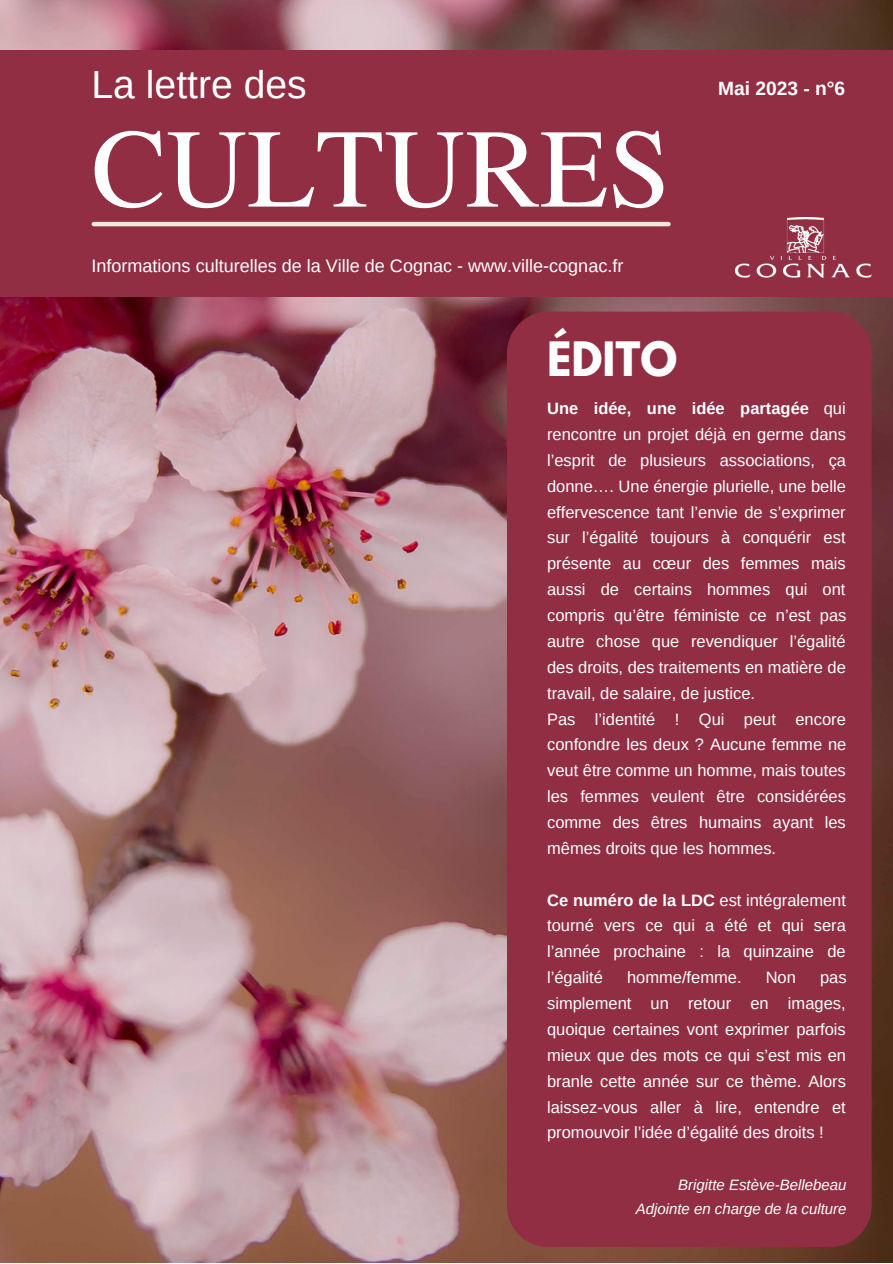
<style>
.page{position:relative;width:893px;height:1264px;background:#fff}
.page>*{position:absolute;margin:0;border:0;box-sizing:border-box;transform-origin:0 0}
.t1{font:112.05px "Te X Gyre Termes";color:#fff}
.t2{font:700 42px "League Spartan";color:#fff}
.t3{font:39.15px "Arimo";color:#fff}
.t4{font:700 19.2px "Arimo";color:#fff}
.t5{font:18px "Arimo";color:#fff}
.t6{font:16.5px/25.8px "Arimo";color:#fff;text-align:justify}
.t7{font:italic 15px "Arimo";color:#fff}
.s1{font-weight:700}
</style>
<div class="page">
<img style="left:0;top:0;width:892px;height:1262px">
<div style="left:0;top:50px;width:892px;height:246px;background:#912e44"></div>
<hr style="left:94px;top:222px;width:574px;height:4px;background:#f4e9da">
<img style="left:735px;top:217px;width:136px;height:60px">
<div style="left:507px;top:311px;width:364px;height:935px;background:#912e44"></div>
<p class="t3" style="left:91px;top:63px;width:217px">La lettre des</p>
<p class="t1" style="left:91px;top:88px;width:580px">CULTURES</p>
<p class="t5" style="left:91px;top:255px;width:533px">Informations culturelles de la Ville de Cognac - www.ville-cognac.fr</p>
<p class="t2" style="left:547px;top:338px;width:132px">ÉDITO</p>
<p class="t4" style="left:718px;top:78px;width:129px">Mai 2023 - n°6</p>
<p class="t6" style="left:547px;top:395px;width:301px"><span class="s1">Une idée, une idée partagée</span> qui rencontre un projet déjà en germe dans l’esprit de plusieurs associations, ça donne…. Une énergie plurielle, une belle effervescence tant l’envie de s’exprimer sur l’égalité toujours à conquérir est présente au cœur des femmes mais aussi de certains hommes qui ont compris qu’être féministe ce n’est pas autre chose que revendiquer l’égalité des droits, des traitements en matière de travail, de salaire, de justice.</p>
<p class="t6" style="left:547px;top:706px;width:301px">Pas l’identité ! Qui peut encore confondre les deux ? Aucune femme ne veut être comme un homme, mais toutes les femmes veulent être considérées comme des êtres humains ayant les mêmes droits que les hommes.</p>
<p class="t6" style="left:547px;top:887px;width:300px"><span class="s1">Ce numéro de la LDC</span> est intégralement tourné vers ce qui a été et qui sera l’année prochaine : la quinzaine de l’égalité</p>
<p class="t6" style="left:627px;top:964px;width:116px">homme/femme.</p>
<p class="t6" style="left:765px;top:964px;width:32px">Non</p>
<p class="t6" style="left:547px;top:964px;width:301px;text-indent:273px">pas simplement un retour en images, quoique certaines vont exprimer parfois mieux que des mots ce qui s’est mis en branle cette année sur ce thème. Alors laissez-vous aller à lire, entendre et promouvoir l’idée d’égalité des droits !</p>
<p class="t7" style="left:678px;top:1176px;width:170px">Brigitte Estève-Bellebeau</p>
<p class="t7" style="left:635px;top:1200px;width:212px">Adjointe en charge de la culture</p>
</div>
